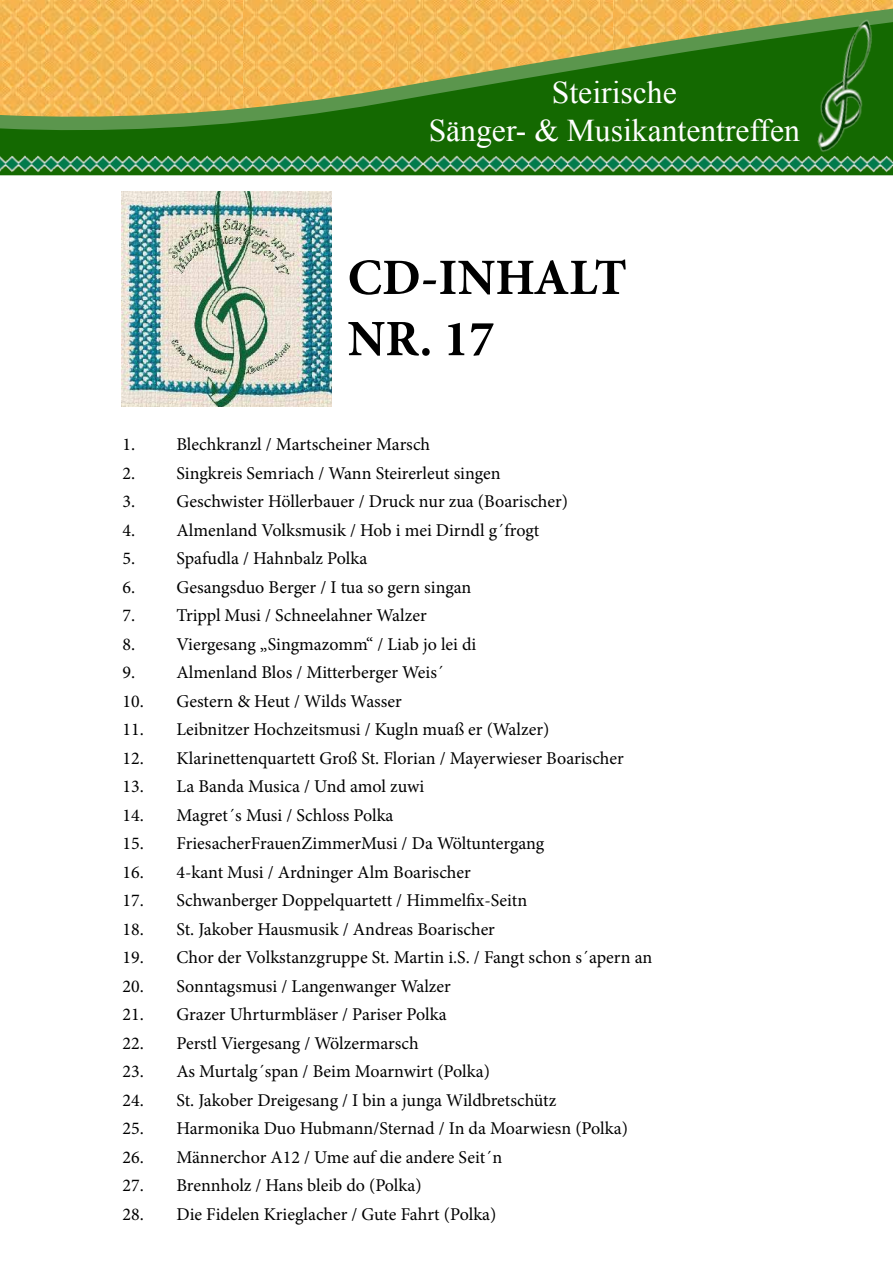
<style>
.page{position:relative;width:893px;height:1263px;background:#fff}
.page>*{position:absolute;margin:0;border:0;box-sizing:border-box;transform-origin:0 0}
.t1{font:700 51px/61.2px "Minion Pro";color:#000}
.t2{font:31.65px/38px "Times New Roman";color:#fff;text-align:center}
.t3{font:18px "Minion Pro";color:#000}
</style>
<div class="page">
<svg style="left:0;top:0;width:893px;height:176px;background:#8e9633"></svg>
<img style="left:800px;top:6px;width:93px;height:150px">
<img style="left:0;top:156px;width:893px;height:18px">
<img style="left:121px;top:192px;width:211px;height:215px">
<h2 class="t2" style="left:429px;top:73px;width:373px">Steirische<br>Sänger- &amp; Musikantentreffen</h2>
<h1 class="t1" style="left:348px;top:246px;width:281px">CD-INHALT<br>NR. 17</h1>
<p class="t3" style="left:122px;top:432px;width:309px">1. Blechkranzl / Martscheiner Marsch</p>
<p class="t3" style="left:122px;top:461px;width:380px">2. Singkreis Semriach / Wann Steirerleut singen</p>
<p class="t3" style="left:122px;top:489px;width:447px">3. Geschwister Höllerbauer / Druck nur zua (Boarischer)</p>
<p class="t3" style="left:122px;top:518px;width:418px">4. Almenland Volksmusik / Hob i mei Dirndl g´frogt</p>
<p class="t3" style="left:122px;top:546px;width:246px">5. Spafudla / Hahnbalz Polka</p>
<p class="t3" style="left:122px;top:575px;width:350px">6. Gesangsduo Berger / I tua so gern singan</p>
<p class="t3" style="left:122px;top:603px;width:306px">7. Trippl Musi / Schneelahner Walzer</p>
<p class="t3" style="left:122px;top:632px;width:355px">8. Viergesang „Singmazomm“ / Liab jo lei di</p>
<p class="t3" style="left:122px;top:660px;width:323px">9. Almenland Blos / Mitterberger Weis´</p>
<p class="t3" style="left:122px;top:689px;width:281px">10. Gestern &amp; Heut / Wilds Wasser</p>
<p class="t3" style="left:122px;top:717px;width:428px">11. Leibnitzer Hochzeitsmusi / Kugln muaß er (Walzer)</p>
<p class="t3" style="left:122px;top:746px;width:503px">12. Klarinettenquartett Groß St. Florian / Mayerwieser Boarischer</p>
<p class="t3" style="left:122px;top:774px;width:303px">13. La Banda Musica / Und amol zuwi</p>
<p class="t3" style="left:122px;top:803px;width:273px">14. Magret´s Musi / Schloss Polka</p>
<p class="t3" style="left:122px;top:831px;width:423px">15. FriesacherFrauenZimmerMusi / Da Wöltuntergang</p>
<p class="t3" style="left:122px;top:860px;width:350px">16. 4-kant Musi / Ardninger Alm Boarischer</p>
<p class="t3" style="left:122px;top:888px;width:406px">17. Schwanberger Doppelquartett / Himmelfix-Seitn</p>
<p class="t3" style="left:122px;top:917px;width:374px">18. St. Jakober Hausmusik / Andreas Boarischer</p>
<p class="t3" style="left:122px;top:945px;width:531px">19. Chor der Volkstanzgruppe St. Martin i.S. / Fangt schon s´apern an</p>
<p class="t3" style="left:122px;top:974px;width:330px">20. Sonntagsmusi / Langenwanger Walzer</p>
<p class="t3" style="left:122px;top:1002px;width:326px">21. Grazer Uhrturmbläser / Pariser Polka</p>
<p class="t3" style="left:122px;top:1031px;width:298px">22. Perstl Viergesang / Wölzermarsch</p>
<p class="t3" style="left:122px;top:1059px;width:369px">23. As Murtalg´span / Beim Moarnwirt (Polka)</p>
<p class="t3" style="left:122px;top:1088px;width:435px">24. St. Jakober Dreigesang / I bin a junga Wildbretschütz</p>
<p class="t3" style="left:122px;top:1116px;width:507px">25. Harmonika Duo Hubmann/Sternad / In da Moarwiesn (Polka)</p>
<p class="t3" style="left:122px;top:1145px;width:381px">26. Männerchor A12 / Ume auf die andere Seit´n</p>
<p class="t3" style="left:122px;top:1173px;width:301px">27. Brennholz / Hans bleib do (Polka)</p>
<p class="t3" style="left:122px;top:1202px;width:375px">28. Die Fidelen Krieglacher / Gute Fahrt (Polka)</p>
</div>
